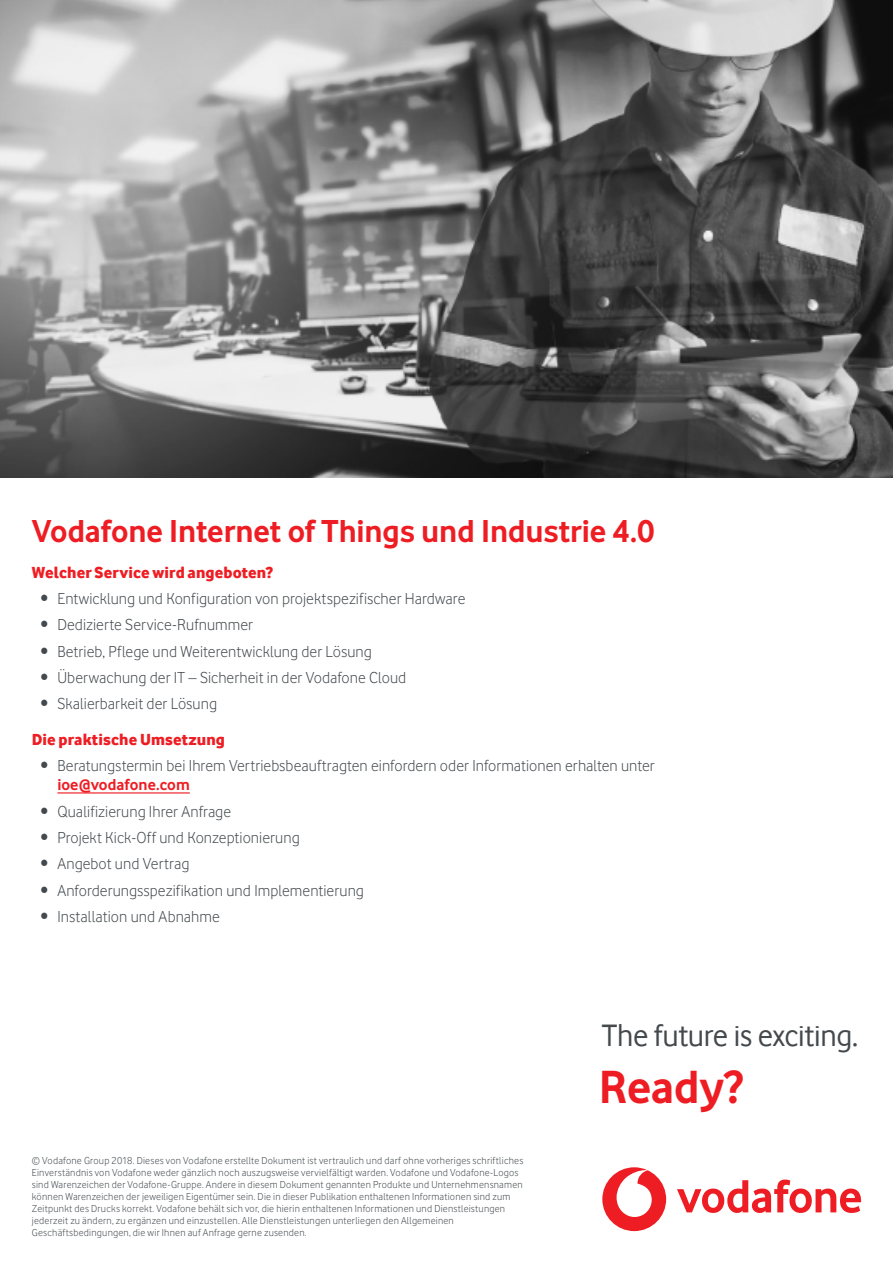
<style>
.page{position:relative;width:893px;height:1263px;background:#fff}
.page>*{position:absolute;margin:0;border:0;box-sizing:border-box;transform-origin:0 0}
.t1{font:700 48.3px "Vodafone Rg";letter-spacing:-.005em;color:#ee1d23}
.t2{font:700 33px "Vodafone Rg";letter-spacing:-.005em;color:#ee1d23}
.t3{font:31.8px "Vodafone Rg";letter-spacing:-.01em;color:#43494d}
.t4{font:16.5px/19.5px "Vodafone Lt";letter-spacing:.005em;color:#43494d}
.Body_tabbed_bullets{font:16.5px "Vodafone Ex B";letter-spacing:.005em;color:#ee1d23}
.Copyright{font:10.5px/12px "Vodafone Lt";letter-spacing:.025em;color:#43494d}
.s1{font-family:"Vodafone Rg";font-weight:700;color:#ee1d23}
</style>
<div class="page">
<img style="left:0;top:0;width:893px;height:478px">
<hr style="left:57px;top:792px;width:133px;height:1px;background:#ee1d23">
<div style="left:602px;top:1167px;width:64px;height:64px;background:#ee1d23;border-radius:50%"></div>
<svg style="left:616px;top:1170px;width:36px;height:47px"></svg>
<svg style="left:677px;top:1179px;width:184px;height:34px"></svg>
<p class="t2" style="left:32px;top:512px;width:624px">Vodafone Internet of Things und Industrie 4.0</p>
<p class="Body_tabbed_bullets" style="left:32px;top:562px;width:243px">Welcher Service wird angeboten?</p>
<p class="t4" style="left:40px;top:589px;width:427px">• Entwicklung und Konfiguration von projektspezifischer Hardware</p>
<p class="t4" style="left:40px;top:615px;width:214px">• Dedizierte Service-Rufnummer</p>
<p class="t4" style="left:40px;top:641px;width:333px">• Betrieb, Pflege und Weiterentwicklung der Lösung</p>
<p class="t4" style="left:40px;top:667px;width:367px">• Überwachung der IT – Sicherheit in der Vodafone Cloud</p>
<p class="t4" style="left:40px;top:694px;width:178px">• Skalierbarkeit der Lösung</p>
<p class="Body_tabbed_bullets" style="left:32px;top:729px;width:195px">Die praktische Umsetzung</p>
<p class="t4" style="left:57px;top:756px;width:599px;text-indent:-17px">• Beratungstermin bei Ihrem Vertriebsbeauftragten einfordern oder Informationen erhalten unter <span class="s1">ioe@vodafone.com</span></p>
<p class="t4" style="left:40px;top:801px;width:192px">• Qualifizierung Ihrer Anfrage</p>
<p class="t4" style="left:40px;top:828px;width:261px">• Projekt Kick-Off und Konzeptionierung</p>
<p class="t4" style="left:40px;top:854px;width:150px">• Angebot und Vertrag</p>
<p class="t4" style="left:40px;top:880px;width:325px">• Anforderungsspezifikation und Implementierung</p>
<p class="t4" style="left:40px;top:907px;width:181px">• Installation und Abnahme</p>
<p class="t3" style="left:602px;top:1017px;width:258px">The future is exciting.</p>
<p class="Copyright" style="left:32px;top:1154px;width:493px">© Vodafone Group 2018. Dieses von Vodafone erstellte Dokument ist vertraulich und darf ohne vorheriges schriftliches Einverständnis von Vodafone weder gänzlich noch auszugsweise vervielfältigt warden. Vodafone und Vodafone-Logos sind Warenzeichen der Vodafone-Gruppe. Andere in diesem Dokument genannten Produkte und Unternehmensnamen können Warenzeichen der jeweiligen Eigentümer sein. Die in dieser Publikation enthaltenen Informationen sind zum Zeitpunkt des Drucks korrekt. Vodafone behält sich vor, die hierin enthaltenen Informationen und Dienstleistungen jederzeit zu ändern, zu ergänzen und einzustellen. Alle Dienstleistungen unterliegen den Allgemeinen Geschäftsbedingungen, die wir Ihnen auf Anfrage gerne zusenden.</p>
<p class="t1" style="left:599px;top:1059px;width:146px">Ready?</p>
</div>
